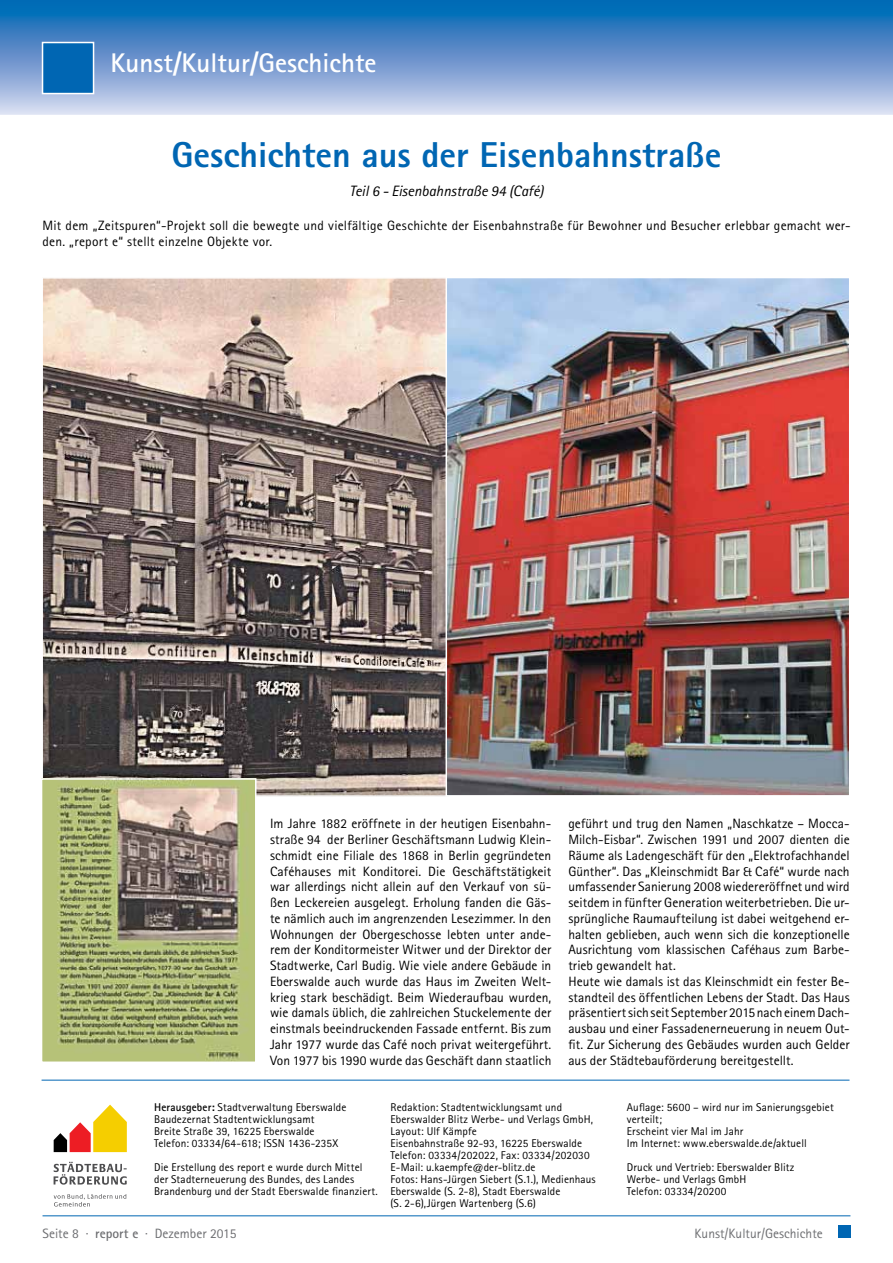
<style>
.page{position:relative;width:893px;height:1263px;background:#fff}
.page>*{position:absolute;margin:0;border:0;box-sizing:border-box;transform-origin:0 0}
.t1{font:700 36px "Rotis Sans Serif AT Extra";color:#0066b3}
.t2{font:700 27px "Rotis Sans Serif AT";color:#fff}
.t3{font:italic 15px "Rotis Sans Serif AT";letter-spacing:-.005em;color:#000}
.t4{font:13.5px/15.8px "Rotis Sans Serif AT";letter-spacing:.005em;color:#000}
.t5{font:13.5px "Rotis Sans Serif AT";color:#6d6e71}
.t6{font:11.25px/12px "Rotis Sans Serif AT";letter-spacing:.01em;color:#000}
.s1{font-weight:700}
</style>
<div class="page">
<hr style="left:43px;top:1215px;width:807px;height:1px;background:#0066b3">
<svg style="left:54px;top:1104px;width:73px;height:48px"></svg>
<svg style="left:54px;top:1194px;width:72px;height:12px"></svg>
<svg style="left:54px;top:1162px;width:73px;height:23px"></svg>
<hr style="left:42px;top:1080px;width:807px;height:1px;background:#0066b3">
<img style="left:44px;top:280px;width:402px;height:514px">
<img style="left:44px;top:781px;width:209px;height:279px">
<div style="left:41px;top:778px;width:215px;height:285px;border:2px solid #fff"></div>
<img style="left:449px;top:280px;width:398px;height:513px">
<div style="left:446px;top:277px;width:404px;height:519px;border:2px solid #fff"></div>
<div style="left:838px;top:1225px;width:12px;height:13px;background:#0066b3"></div>
<svg style="left:0;top:0;width:893px;height:115px;background:#6798ce"></svg>
<div style="left:42px;top:42px;width:52px;height:52px;background:#0066b3;border:2px solid #fff"></div>
<h2 class="t2" style="left:111px;top:46px;width:268px">Kunst/Kultur/Geschichte</h2>
<h1 class="t1" style="left:172px;top:132px;width:551px">Geschichten aus der Eisenbahnstraße</h1>
<p class="t3" style="left:350px;top:182px;width:196px">Teil 6 - Eisenbahnstraße 94 (Café)</p>
<p class="t4" style="left:43px;top:217px;width:809px">Mit dem „Zeitspuren“-Projekt soll die bewegte und vielfältige Geschichte der Eisenbahnstraße für Bewohner und Besucher erlebbar gemacht wer&shy;den. „report e“ stellt einzelne Objekte vor.</p>
<p class="t4" style="left:270px;top:816px;width:283px;text-align:justify">Im Jahre 1882 eröffnete in der heutigen Eisenbahn&shy;straße 94 der Berliner Geschäftsmann Ludwig Klein&shy;schmidt eine Filiale des 1868 in Berlin gegründeten Caféhauses mit Konditorei. Die Geschäftstätigkeit war allerdings nicht allein auf den Verkauf von sü&shy;ßen Leckereien ausgelegt. Erholung fanden die Gäs&shy;te nämlich auch im angrenzenden Lesezimmer. In den Wohnungen der Obergeschosse lebten unter ande&shy;rem der Konditormeister Witwer und der Direktor der Stadtwerke, Carl Budig. Wie viele andere Gebäude in Eberswalde auch wurde das Haus im Zweiten Welt&shy;krieg stark beschädigt. Beim Wiederaufbau wurden, wie damals üblich, die zahlreichen Stuckelemente der einstmals beeindruckenden Fassade entfernt. Bis zum Jahr 1977 wurde das Café noch privat weitergeführt.<br>Von 1977 bis 1990 wurde das Geschäft dann staatlich</p>
<p class="t4" style="left:568px;top:816px;width:283px">geführt und trug den Namen „Naschkatze – Mocca-Milch-Eisbar“. Zwischen 1991 und 2007 dienten die Räume als Ladengeschäft für den „Elektrofachhandel Günther“. Das „Kleinschmidt Bar &amp; Café“ wurde nach umfassender Sanierung 2008 wiedereröffnet und wird seitdem in fünfter Generation weiterbetrieben. Die ur&shy;sprüngliche Raumaufteilung ist dabei weitgehend er&shy;halten geblieben, auch wenn sich die konzeptionelle Ausrichtung vom klassischen Caféhaus zum Barbe&shy;trieb gewandelt hat.<br>Heute wie damals ist das Kleinschmidt ein fester Be&shy;standteil des öffentlichen Lebens der Stadt. Das Haus präsentiert sich seit September 2015 nach einem Dach&shy;ausbau und einer Fassadenerneuerung in neuem Out&shy;fit. Zur Sicherung des Gebäudes wurden auch Gelder aus der Städtebauförderung bereitgestellt.</p>
<p class="t6" style="left:154px;top:1101px;width:194px"><span class="s1">Herausgeber:</span> Stadtverwaltung Eberswalde Baudezernat Stadtentwicklungsamt<br>Breite Straße 39, 16225 Eberswalde Telefon: 03334/64-618; ISSN 1436-235X</p>
<p class="t6" style="left:154px;top:1161px;width:225px">Die Erstellung des report e wurde durch Mittel der Stadterneuerung des Bundes, des Landes<br>Brandenburg und der Stadt Eberswalde finanziert.</p>
<p class="t6" style="left:390px;top:1101px;width:207px">Redaktion: Stadtentwicklungsamt und Eberswalder Blitz Werbe- und Verlags GmbH, Layout: Ulf Kämpfe<br>Eisenbahnstraße 92-93, 16225 Eberswalde Telefon: 03334/202022, Fax: 03334/202030<br>E-Mail: u.kaempfe@der-blitz.de<br>Fotos: Hans-Jürgen Siebert (S.1.), Medienhaus Eberswalde (S. 2-8), Stadt Eberswalde<br>(S. 2-6),Jürgen Wartenberg (S.6)</p>
<p class="t6" style="left:627px;top:1101px;width:208px">Auflage: 5600 – wird nur im Sanierungsgebiet verteilt;<br>Erscheint vier Mal im Jahr<br>Im Internet: www.eberswalde.de/aktuell</p>
<p class="t6" style="left:627px;top:1161px;width:169px">Druck und Vertrieb: Eberswalder Blitz<br>Werbe- und Verlags GmbH<br>Telefon: 03334/20200</p>
<p class="t5" style="left:43px;top:1225px;width:196px">Seite 8 · <span class="s1">report e</span> · Dezember 2015</p>
<p class="t5" style="left:695px;top:1225px;width:130px">Kunst/Kultur/Geschichte</p>
</div>
